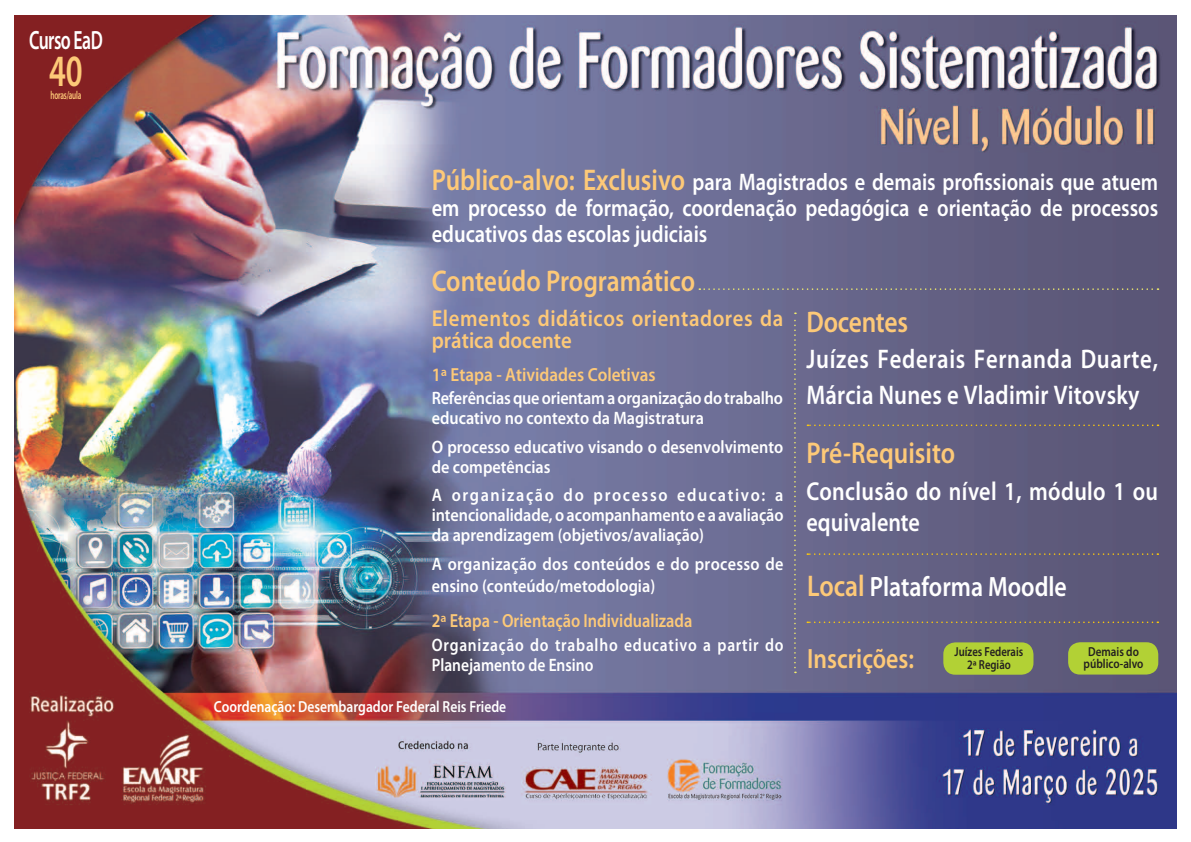
<style>
.page{position:relative;width:1191px;height:842px;background:#fff}
.page>*{position:absolute;margin:0;border:0;box-sizing:border-box;transform-origin:0 0}
.t1{font:600 44.9px "Myriad Pro";color:#fdc978;scale:.7 1}
.t2{font:600 30px "Myriad Pro";letter-spacing:-.005em;color:#fdc978;scale:.85 1}
.t3{font:600 28px "Myriad Pro";color:#fff;scale:.85 1}
.t4{font:600 28px "Myriad Pro";color:#fdc978;scale:.85 1}
.t5{font:600 27px/36px "Myriad Pro";letter-spacing:.03em;color:#fff;scale:.84 1}
.t6{font:600 26.5px "Myriad Pro";letter-spacing:-.03em;color:#fff;scale:.67 1}
.t7{font:600 26px/31px "Myriad Pro";letter-spacing:.015em;color:#fff;scale:.85 1}
.t8{font:600 24px/26px "Myriad Pro";color:#fff;text-align:justify;scale:.85 1}
.t9{font:600 23px/22px "Myriad Pro";letter-spacing:.025em;color:#fdc978;scale:.9 1}
.t10{font:600 19px "Myriad Pro";color:#fdc978;scale:.86 1}
.t11{font:600 19px "Myriad Pro";color:#fdc978;scale:.9 1}
.t12{font:600 18px/20px "Myriad Pro";color:#fff;scale:.9 1}
.t13{font:600 18px/21.6px "Myriad Pro";letter-spacing:.02em;color:#fff;scale:.9 1}
.t14{font:600 18px/20px "Myriad Pro";letter-spacing:.05em;color:#fff;scale:.86 1}
.t15{font:600 16px "Myriad Pro";color:#fff;scale:.85 1}
.t16{font:600 13px/12.2px "Myriad Pro";color:#231f20;text-align:center;scale:.82 1}
.t17{font:600 13px/12.5px "Myriad Pro";color:#231f20;text-align:center;scale:.85 1}
.t18{font:600 11.5px "Myriad Pro";letter-spacing:-.03em;color:#fdc978;scale:.62 1}
.s1{font-size:30px;color:#fdc978}
</style>
<div class="page">
<img style="left:14px;top:15px;width:1162px;height:814px">
<svg style="left:699px;top:288px;width:459px;height:2px"></svg>
<svg style="left:807px;top:621px;width:351px;height:2px"></svg>
<svg style="left:794px;top:312px;width:2px;height:361px"></svg>
<svg style="left:807px;top:553px;width:351px;height:2px"></svg>
<svg style="left:807px;top:424px;width:351px;height:2px"></svg>
<div style="left:943px;top:642px;width:90px;height:33px;background:#b2d135;border-radius:12px"></div>
<div style="left:1068px;top:642px;width:90px;height:32px;background:#b2d135;border-radius:12px"></div>
<h3 class="t6" style="left:29px;top:23px;width:111px">Curso EaD</h3>
<h1 class="t1" style="left:49px;top:42px;width:50px">40</h1>
<p class="t18" style="left:51px;top:88px;width:51px">horas/aula</p>
<h3 class="t8" style="left:432px;top:168px;width:856px"><span class="s1">Público-alvo: Exclusivo</span> para Magistrados e demais profissionais que atuem em processo de formação, coordenação pedagógica e orientação de processos educativos das escolas judiciais</h3>
<h2 class="t2" style="left:432px;top:262px;width:311px">Conteúdo Programático</h2>
<p class="t9" style="left:432px;top:307px;width:392px">Elementos didáticos orientadores da prática docente</p>
<p class="t11" style="left:432px;top:362px;width:250px">1ª Etapa - Atividades Coletivas</p>
<p class="t12" style="left:432px;top:388px;width:392px">Referências que orientam a organização do trabalho educativo no contexto da Magistratura</p>
<p class="t12" style="left:432px;top:436px;width:392px">O processo educativo visando o desenvolvimento de competências</p>
<p class="t12" style="left:432px;top:485px;width:392px;text-align:justify">A organização do processo educativo: a intencionalidade, o acompanhamento e a avaliação da aprendizagem (objetivos/avaliação)</p>
<p class="t13" style="left:432px;top:553px;width:392px">A organização dos conteúdos e do processo de ensino (conteúdo/metodologia)</p>
<p class="t10" style="left:432px;top:608px;width:305px">2ª Etapa - Orientação Individualizada</p>
<p class="t14" style="left:432px;top:635px;width:410px">Organização do trabalho educativo a partir do<br>Planejamento de Ensino</p>
<p class="t15" style="left:214px;top:696px;width:345px">Coordenação: Desembargador Federal Reis Friede</p>
<h2 class="t2" style="left:806px;top:302px;width:121px">Docentes</h2>
<h3 class="t5" style="left:806px;top:340px;width:420px">Juízes Federais Fernanda Duarte,<br>Márcia Nunes e Vladimir Vitovsky</h3>
<h2 class="t2" style="left:806px;top:434px;width:176px">Pré-Requisito</h2>
<h3 class="t7" style="left:806px;top:475px;width:415px">Conclusão do nível 1, módulo 1 ou equivalente</h3>
<h3 class="t3" style="left:807px;top:569px;width:307px"><span class="s1">Local</span> Plataforma Moodle</h3>
<h3 class="t4" style="left:807px;top:640px;width:127px">Inscrições:</h3>
<p class="t16" style="left:954px;top:646px;width:85px">Juízes Federais<br>2ª Região</p>
<p class="t17" style="left:1083px;top:645px;width:72px">Demais do público-alvo</p>
</div>
